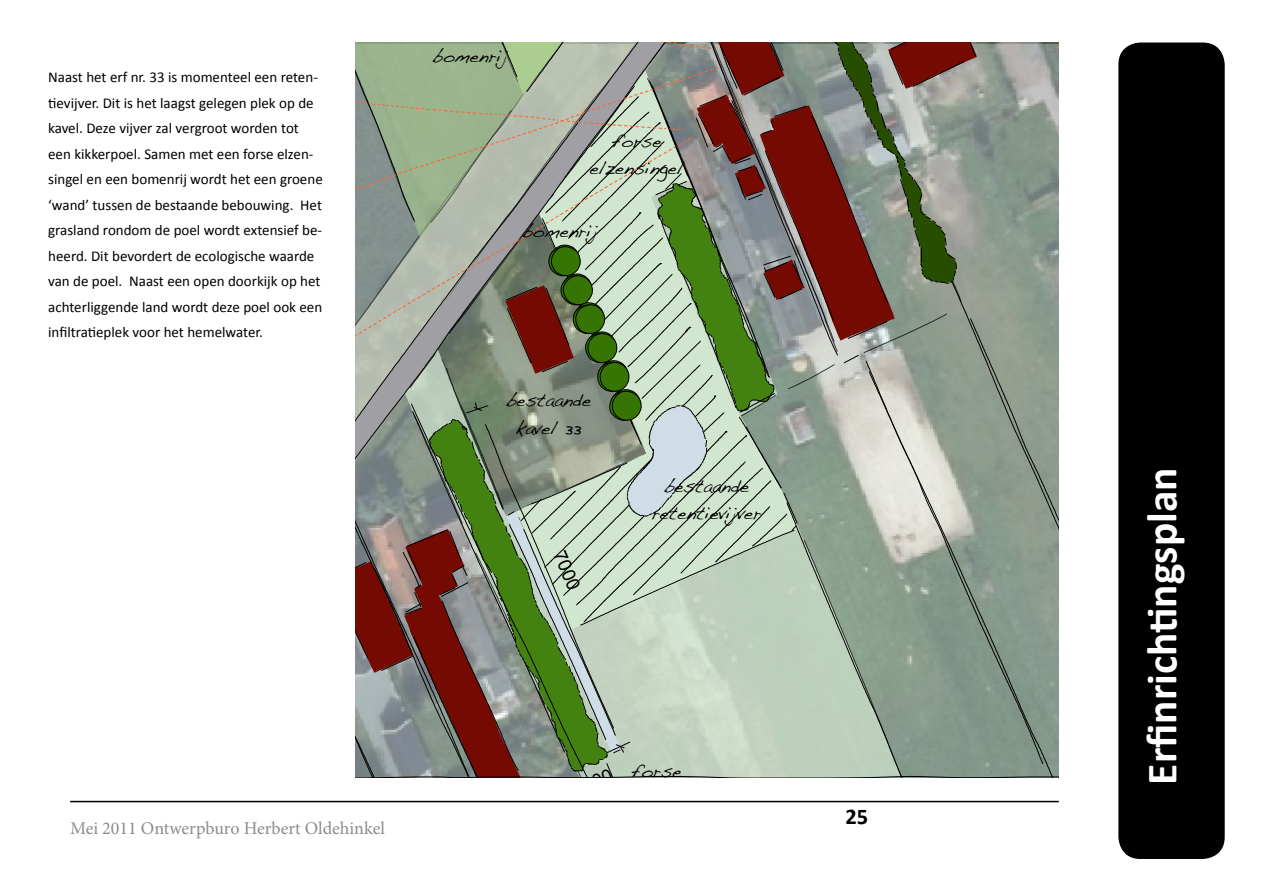
<style>
.page{position:relative;width:1263px;height:893px;background:#fff}
.page>*{position:absolute;margin:0;border:0;box-sizing:border-box;transform-origin:0 0}
.t1{font:700 43.5px "Calibri";color:#fff}
.t2{font:700 22.5px "Calibri";color:#000}
.t3{font:18.3px/27.5px "Handwriting Dakota";color:#000;text-align:center}
.t4{font:18.3px "Arial";color:#000}
.t5{font:18px "Minion Pro";color:#8b8c8e}
.t6{font:15px/25.5px "Calibri";color:#000}
</style>
<div class="page">
<div style="left:1119px;top:43px;width:105px;height:815px;background:#000;border-radius:21px"></div>
<div style="left:1118px;top:43px;width:107px;height:816px;border:2px solid #000;border-radius:21px"></div>
<hr style="left:70px;top:801px;width:989px;height:1px;background:#000">
<svg style="left:355px;top:43px;width:704px;height:735px;background:#969c8a"></svg>
<p class="t6" style="left:48px;top:64px;width:276px">Naast het erf nr. 33 is momenteel een reten&shy;tievijver. Dit is het laagst gelegen plek op de kavel. Deze vijver zal vergroot worden tot een kikkerpoel. Samen met een forse elzen&shy;singel en een bomenrij wordt het een groene ‘wand’ tussen de bestaande bebouwing. Het grasland rondom de poel wordt extensief be&shy;heerd. Dit bevordert de ecologische waarde van de poel. Naast een open doorkijk op het achterliggende land wordt deze poel ook een infiltratieplek voor het hemelwater.</p>
<p class="t3" style="left:433px;top:42px;width:77px">bomenrij</p>
<p class="t3" style="left:590px;top:127px;width:95px">forse elzensingel</p>
<p class="t3" style="left:522px;top:216px;width:77px">bomenrij</p>
<p class="t3" style="left:506px;top:386px;width:86px">bestaande kavel 33</p>
<p class="t4" style="left:570px;top:547px;width:42px;rotate:67deg">7000</p>
<p class="t3" style="left:652px;top:472px;width:111px">bestaande retentievijver</p>
<p class="t5" style="left:70px;top:816px;width:316px">Mei 2011 Ontwerpburo Herbert Oldehinkel</p>
<p class="t3" style="left:632px;top:757px;width:51px">forse</p>
<h2 class="t2" style="left:845px;top:802px;width:24px">25</h2>
<h1 class="t1" style="left:1135px;top:785px;width:319px;rotate:-90deg">Erfinrichtingsplan</h1>
</div>
